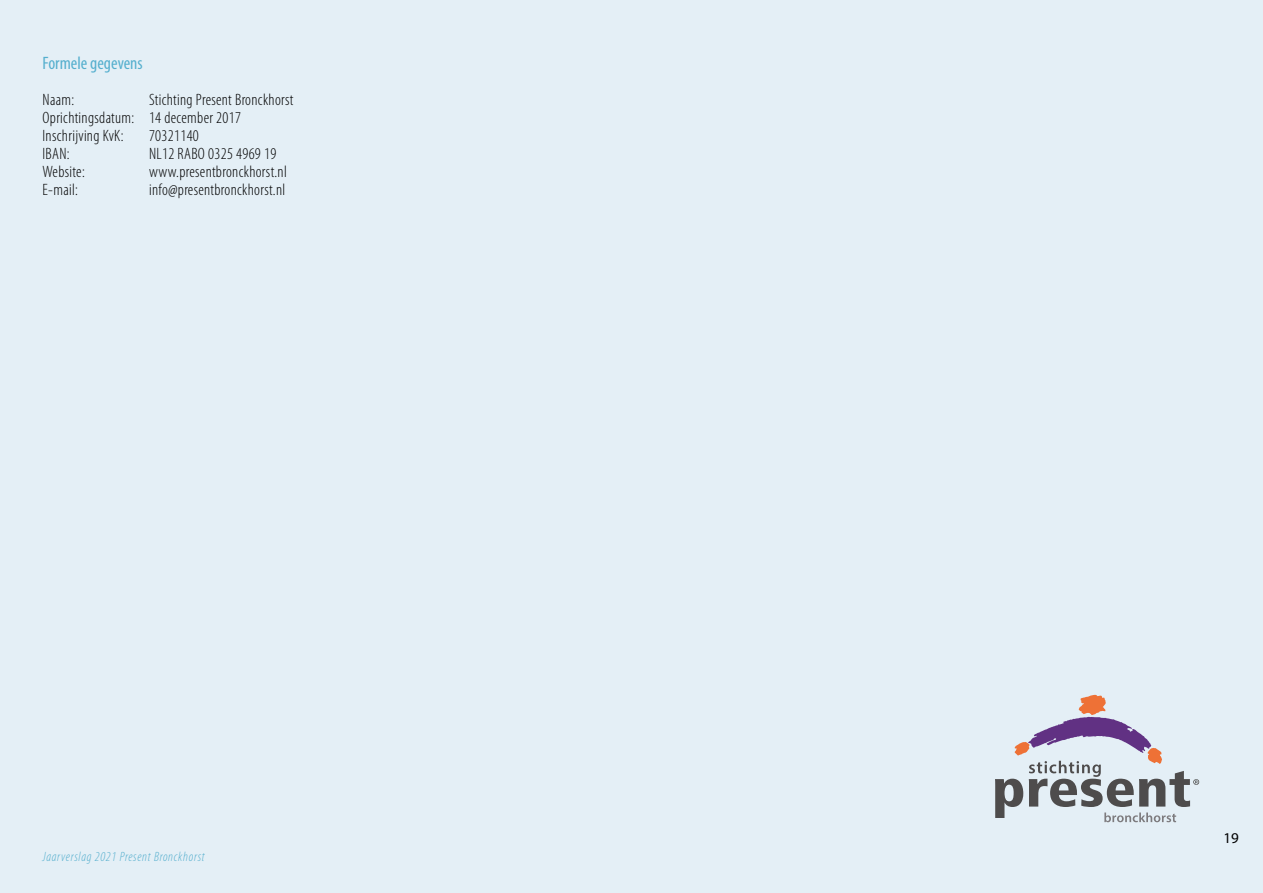
<style>
.page{position:relative;width:1263px;height:893px;background:#e4eff6}
.page>*{position:absolute;margin:0;border:0;box-sizing:border-box;transform-origin:0 0}
.t1{font:condensed 18px "Myriad Pro";color:#55afce}
.t2{font:300 condensed 16.5px/18px "Myriad Pro";letter-spacing:.02em;color:#000}
.t3{font:15px "Myriad";color:#000}
.t4{font:italic 300 condensed 13.5px "Myriad Pro";letter-spacing:.05em;color:#55afce}
</style>
<div class="page">
<svg style="left:995px;top:695px;width:204px;height:127px"></svg>
<p class="t1" style="left:43px;top:53px;width:102px">Formele gegevens</p>
<p class="t2" style="left:43px;top:91px;width:33px">Naam:</p>
<p class="t2" style="left:43px;top:91px;width:253px;text-indent:107px">Stichting Present Bronckhorst<br>Oprichtingsdatum: 14 december 2017<br>Inschrijving KvK:</p>
<p class="t2" style="left:149px;top:127px;width:51px">70321140</p>
<p class="t2" style="left:43px;top:145px;width:29px">IBAN:</p>
<p class="t2" style="left:149px;top:145px;width:129px">NL12 RABO 0325 4969 19</p>
<p class="t2" style="left:43px;top:163px;width:44px">Website:</p>
<p class="t2" style="left:149px;top:163px;width:139px">www.presentbronckhorst.nl</p>
<p class="t2" style="left:43px;top:181px;width:37px">E-mail:</p>
<p class="t2" style="left:149px;top:181px;width:138px">info@presentbronckhorst.nl</p>
<p class="t4" style="left:43px;top:849px;width:164px">Jaarverslag 2021 Present Bronckhorst</p>
<p class="t3" style="left:1223px;top:831px;width:17px">19</p>
</div>
